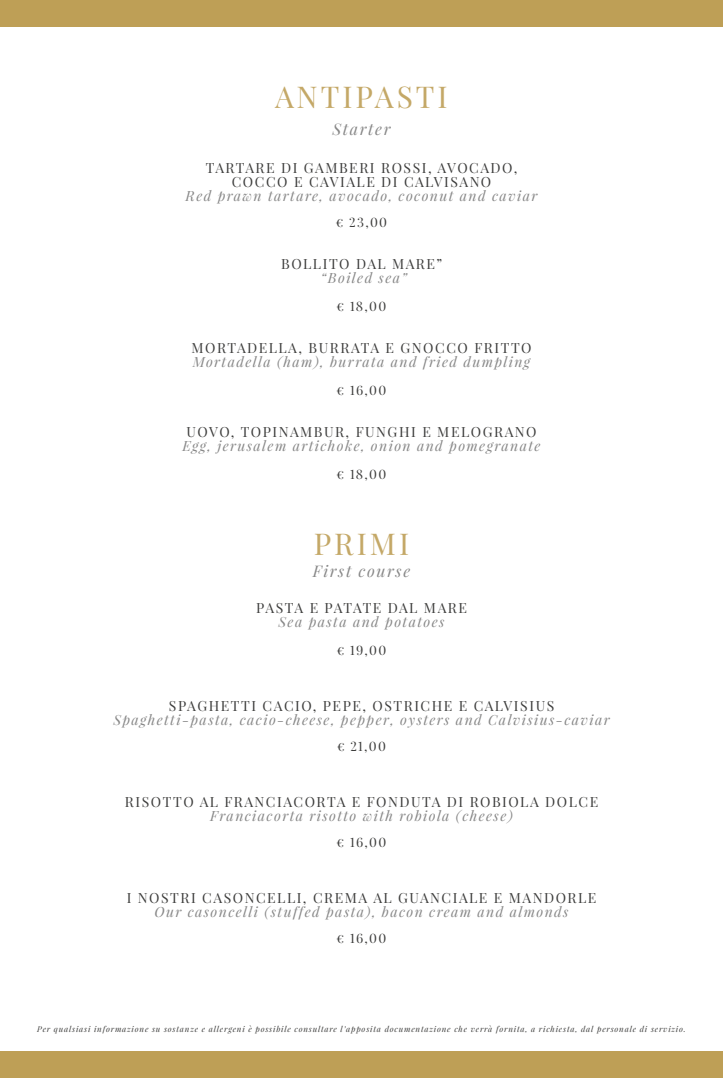
<style>
.page{position:relative;width:723px;height:1078px;background:#fff}
.page>*{position:absolute;margin:0;border:0;box-sizing:border-box;transform-origin:0 0}
.t1{font:30px "Playfair Display";letter-spacing:.1em;color:#c4a867}
.t2{font:italic 16px "Playfair Display";letter-spacing:.1em;color:#878787}
.t3{font:italic 14px "Playfair Display";letter-spacing:.1em;color:#878787}
.t4{font:14px/14px "Playfair Display";letter-spacing:.11em;color:#3c3c3b;text-align:center}
.t5{font:14px "Playfair Display";letter-spacing:.09em;color:#3c3c3b}
.t6{font:13px "Playfair Display";letter-spacing:.1em;color:#3c3c3b}
.t7{font:italic 8px "Playfair Display";letter-spacing:.1em;color:#3c3c3b}
</style>
<div class="page">
<div style="left:0;top:0;width:723px;height:27px;background:#be9f56"></div>
<div style="left:0;top:1050px;width:723px;height:27px;background:#be9f56"></div>
<h1 class="t1" style="left:275px;top:78px;width:174px">ANTIPASTI</h1>
<p class="t2" style="left:332px;top:118px;width:60px">Starter</p>
<p class="t4" style="left:206px;top:161px;width:313px">TARTARE DI GAMBERI ROSSI, AVOCADO,<br>COCCO E CAVIALE DI CALVISANO</p>
<p class="t3" style="left:186px;top:186px;width:353px">Red prawn tartare, avocado, coconut and caviar</p>
<p class="t6" style="left:336px;top:214px;width:53px">€ 23,00</p>
<p class="t4" style="left:281px;top:257px;width:163px">BOLLITO DAL MARE”</p>
<p class="t3" style="left:321px;top:268px;width:88px">“Boiled sea”</p>
<p class="t6" style="left:337px;top:298px;width:51px">€ 18,00</p>
<p class="t4" style="left:192px;top:341px;width:341px">MORTADELLA, BURRATA E GNOCCO FRITTO</p>
<p class="t3" style="left:193px;top:352px;width:339px">Mortadella (ham), burrata and fried dumpling</p>
<p class="t6" style="left:337px;top:382px;width:51px">€ 16,00</p>
<p class="t4" style="left:187px;top:425px;width:351px">UOVO, TOPINAMBUR, FUNGHI E MELOGRANO</p>
<p class="t3" style="left:182px;top:436px;width:360px">Egg, jerusalem artichoke, onion and pomegranate</p>
<p class="t6" style="left:337px;top:466px;width:51px">€ 18,00</p>
<h1 class="t1" style="left:314px;top:525px;width:97px">PRIMI</h1>
<p class="t2" style="left:313px;top:559px;width:99px">First course</p>
<p class="t5" style="left:256px;top:598px;width:212px">PASTA E PATATE DAL MARE</p>
<p class="t3" style="left:278px;top:612px;width:167px">Sea pasta and potatoes</p>
<p class="t6" style="left:337px;top:641px;width:51px">€ 19,00</p>
<p class="t4" style="left:169px;top:698px;width:387px">SPAGHETTI CACIO, PEPE, OSTRICHE E CALVISIUS</p>
<p class="t3" style="left:113px;top:710px;width:498px">Spaghetti-pasta, cacio-cheese, pepper, oysters and Calvisius-caviar</p>
<p class="t6" style="left:337px;top:737px;width:50px">€ 21,00</p>
<p class="t4" style="left:125px;top:794px;width:475px">RISOTTO AL FRANCIACORTA E FONDUTA DI ROBIOLA DOLCE</p>
<p class="t3" style="left:210px;top:806px;width:304px">Franciacorta risotto with robiola (cheese)</p>
<p class="t6" style="left:337px;top:833px;width:51px">€ 16,00</p>
<p class="t4" style="left:127px;top:890px;width:471px">I NOSTRI CASONCELLI, CREMA AL GUANCIALE E MANDORLE</p>
<p class="t3" style="left:154px;top:902px;width:415px">Our casoncelli (stuffed pasta), bacon cream and almonds</p>
<p class="t6" style="left:337px;top:929px;width:51px">€ 16,00</p>
<p class="t7" style="left:37px;top:1023px;width:650px">Per qualsiasi informazione su sostanze e allergeni è possibile consultare l’apposita documentazione che verrà fornita, a richiesta, dal personale di servizio.</p>
</div>
